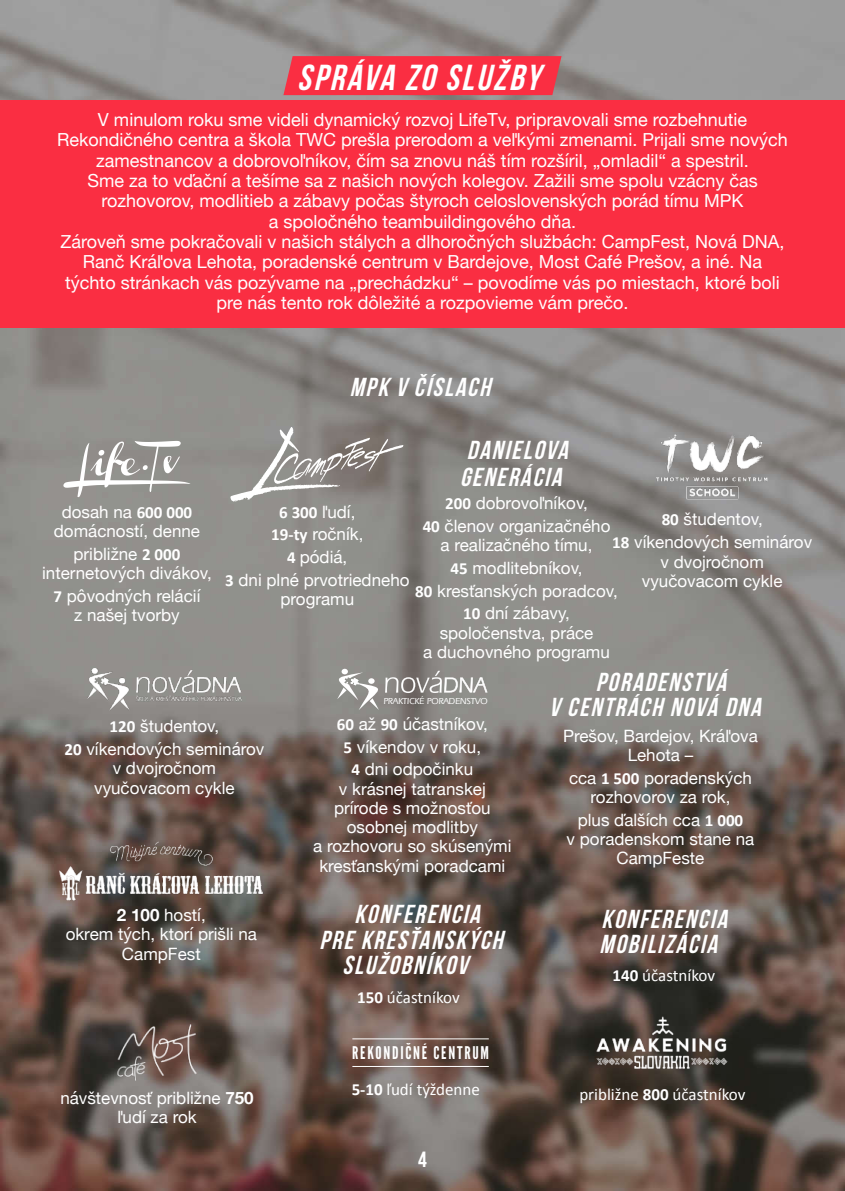
<style>
.page{position:relative;width:845px;height:1191px;background:#fff}
.page>*{position:absolute;margin:0;border:0;box-sizing:border-box;transform-origin:0 0}
.t1{font:italic 700 36.2px "Bebas Neue";color:#fff}
.t2{font:italic 700 26px/25.6px "Bebas Neue";letter-spacing:.07em;color:#fff}
.t3{font:700 22px "Bebas Neue";color:#fff}
.t4{font:18px/20.4px "Helvetica Neue";color:#fff;text-align:center}
.t5{font:17.4px "League Gothic";letter-spacing:.1em;color:#fff}
.t6{font:17px/19.2px "Helvetica Neue";color:#fff;text-align:center}
.t7{font:17px "Calibri";color:#fff}
.t8{font:500 9px "Eras IT Cby BT";color:#fff}
.s1{font-family:"Calibri";font-weight:700}
.s2{font-weight:700}
</style>
<div class="page">
<img style="left:0;top:0;width:845px;height:1191px">
<div style="left:0;top:100px;width:845px;height:228px;background:#fa2e42"></div>
<svg style="left:63px;top:441px;width:128px;height:56px"></svg>
<svg style="left:230px;top:427px;width:173px;height:74px;background:#979390"></svg>
<img style="left:656px;top:434px;width:111px;height:65px">
<img style="left:88px;top:669px;width:153px;height:42px">
<svg style="left:328px;top:669px;width:159px;height:41px;background:#999794"></svg>
<img style="left:118px;top:1025px;width:78px;height:55px">
<img style="left:596px;top:1017px;width:131px;height:52px">
<img style="left:60px;top:841px;width:203px;height:59px">
<div style="left:283px;top:56px;width:278px;height:39px;background:#fa2e42"></div>
<hr style="left:353px;top:1038px;width:135px;height:1px;background:#fff">
<hr style="left:353px;top:1066px;width:135px;height:1px;background:#fff">
<h1 class="t1" style="left:297px;top:62px;width:252px">SPRÁVA ZO SLUŽBY</h1>
<p class="t4" style="left:57px;top:109px;width:732px">V minulom roku sme videli dynamický rozvoj LifeTv, pripravovali sme rozbehnutie Rekondičného centra a škola TWC prešla prerodom a veľkými zmenami. Prijali sme nových zamestnancov a dobrovoľníkov, čím sa znovu náš tím rozšíril, „omladil“ a spestril.<br>Sme za to vďační a tešíme sa z našich nových kolegov. Zažili sme spolu vzácny čas rozhovorov, modlitieb a zábavy počas štyroch celoslovenských porád tímu MPK<br>a spoločného teambuildingového dňa.<br>Zároveň sme pokračovali v našich stálych a dlhoročných službách: CampFest, Nová DNA, Ranč Kráľova Lehota, poradenské centrum v Bardejove, Most Café Prešov, a iné. Na týchto stránkach vás pozývame na „prechádzku“ – povodíme vás po miestach, ktoré boli pre nás tento rok dôležité a rozpovieme vám prečo.</p>
<h2 class="t2" style="left:350px;top:376px;width:148px">MPK V ČÍSLACH</h2>
<p class="t6" style="left:54px;top:502px;width:148px">dosah na <span class="s1">600 000 </span>domácností, denne</p>
<p class="t6" style="left:42px;top:544px;width:171px">približne <span class="s1">2 000 </span>internetových divákov,</p>
<p class="t6" style="left:54px;top:586px;width:148px"><span class="s1">7</span> pôvodných relácií z našej tvorby</p>
<h2 class="t2" style="left:460px;top:439px;width:115px;line-height:27.2px">DANIELOVA<br>GENERÁCIA</h2>
<p class="t6" style="left:423px;top:491px;width:189px;line-height:22.8px"><span class="s1">200</span> dobrovoľníkov,<br><span class="s1">40</span> členov organizačného</p>
<p class="t6" style="left:415px;top:533px;width:204px;line-height:22.8px">a realizačného tímu,<br><span class="s1">45</span> modlitebníkov,<br><span class="s1">80</span> kresťanských poradcov,<br><span class="s1">10</span> dní zábavy,</p>
<p class="t6" style="left:423px;top:622px;width:188px">spoločenstva, práce<br>a duchovného programu</p>
<p class="t6" style="left:225px;top:500px;width:186px;line-height:22.8px"><span class="s1">6 300</span> ľudí,<br><span class="s1">19-ty</span> ročník,<br><span class="s1">4</span> pódiá,<br><span class="s1">3</span> dni plné prvotriedneho</p>
<p class="t6" style="left:280px;top:589px;width:75px">programu</p>
<p class="t6" style="left:612px;top:508px;width:201px;line-height:22.8px"><span class="s1">80</span> študentov,<br><span class="s1">18</span> víkendových seminárov</p>
<p class="t6" style="left:642px;top:551px;width:142px">v dvojročnom vyučovacom cykle</p>
<p class="t6" style="left:64px;top:714px;width:201px;line-height:22.8px"><span class="s1">120</span> študentov,<br><span class="s1">20</span> víkendových seminárov</p>
<p class="t6" style="left:94px;top:758px;width:142px">v dvojročnom vyučovacom cykle</p>
<p class="t6" style="left:66px;top:905px;width:193px"><span class="s2">2 100</span> hostí,<br>okrem tých, ktorí prišli na<br>CampFest</p>
<p class="t6" style="left:60px;top:1088px;width:195px">návštevnosť približne <span class="s2">750 </span>ľudí za rok</p>
<p class="t8" style="left:384px;top:696px;width:106px">PRAKTICKÉ PORADENSTVO</p>
<p class="t6" style="left:337px;top:712px;width:153px;line-height:22.8px"><span class="s1">60</span> až <span class="s1">90</span> účastníkov,<br><span class="s1">5</span> víkendov v roku,<br><span class="s1">4</span> dni odpočinku</p>
<p class="t6" style="left:313px;top:778px;width:200px">v krásnej tatranskej prírode s možnosťou osobnej modlitby<br>a rozhovoru so skúsenými kresťanskými poradcami</p>
<h2 class="t2" style="left:319px;top:904px;width:190px;text-align:center">KONFERENCIA<br>PRE KRESŤANSKÝCH<br>SLUŽOBNÍKOV</h2>
<p class="t7" style="left:357px;top:989px;width:104px"><span class="s2">150</span> účastníkov</p>
<p class="t5" style="left:352px;top:1046px;width:138px">REKONDIČNÉ CENTRUM</p>
<p class="t7" style="left:352px;top:1082px;width:130px"><span class="s2">5-10</span> ľudí týždenne</p>
<p class="t3" style="left:418px;top:1150px;width:10px">4</p>
<h2 class="t2" style="left:549px;top:671px;width:219px;text-align:center">PORADENSTVÁ<br>V CENTRÁCH NOVÁ DNA</h2>
<p class="t6" style="left:563px;top:725px;width:196px">Prešov, Bardejov, Kráľova<br>Lehota –</p>
<p class="t6" style="left:569px;top:767px;width:184px">cca <span class="s1">1 500</span> poradenských rozhovorov za rok,</p>
<p class="t6" style="left:566px;top:809px;width:189px">plus ďalších cca <span class="s1">1 000<br></span>v poradenskom stane na<br>CampFeste</p>
<h2 class="t2" style="left:599px;top:908px;width:135px">KONFERENCIA<br>MOBILIZÁCIA</h2>
<p class="t7" style="left:612px;top:968px;width:104px"><span class="s2">140</span> účastníkov</p>
<p class="t7" style="left:579px;top:1087px;width:167px">približne <span class="s2">800</span> účastníkov</p>
</div>
